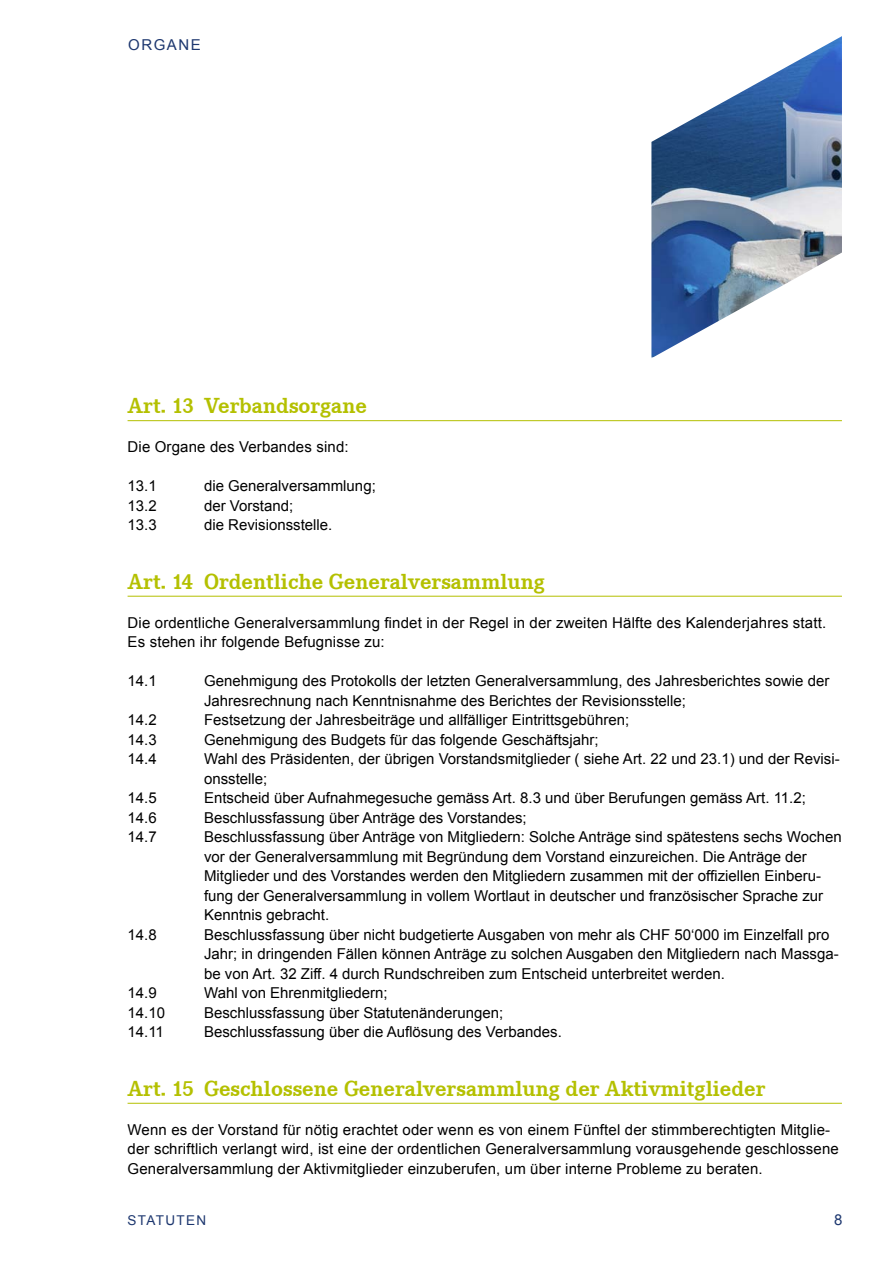
<style>
.page{position:relative;width:893px;height:1263px;background:#fff}
.page>*{position:absolute;margin:0;border:0;box-sizing:border-box;transform-origin:0 0}
.t1{font:700 22.5px "Corporate E";color:#b4c000}
.t2{font:15px/19.5px "Arial";color:#000}
.t3{font:15px "Arial";color:#1d376f}
.t4{font:13.5px "Arial";letter-spacing:.1em;color:#1d376f}
</style>
<div class="page">
<img style="left:651px;top:36px;width:191px;height:322px">
<hr style="left:128px;top:420px;width:714px;height:1px;background:#b4c000">
<hr style="left:128px;top:596px;width:714px;height:1px;background:#b4c000">
<hr style="left:128px;top:1103px;width:714px;height:1px;background:#b4c000">
<p class="t3" style="left:128px;top:35px;width:26px">Organe</p>
<h1 class="t1" style="left:128px;top:393px;width:241px">Art. 13 Verbandsorgane</h1>
<p class="t2" style="left:128px;top:437px;width:223px">Die Organe des Verbandes sind:</p>
<p class="t2" style="left:128px;top:476px;width:31px">13.1</p>
<p class="t2" style="left:204px;top:476px;width:173px">die Generalversammlung;</p>
<p class="t2" style="left:128px;top:496px;width:31px">13.2</p>
<p class="t2" style="left:204px;top:496px;width:91px">der Vorstand;</p>
<p class="t2" style="left:128px;top:515px;width:31px">13.3</p>
<p class="t2" style="left:204px;top:515px;width:130px">die Revisionsstelle.</p>
<h1 class="t1" style="left:128px;top:568px;width:419px">Art. 14 Ordentliche Generalversammlung</h1>
<p class="t2" style="left:128px;top:613px;width:700px">Die ordentliche Generalversammlung findet in der Regel in der zweiten Hälfte des Kalenderjahres statt.<br>Es stehen ihr folgende Befugnisse zu:</p>
<p class="t2" style="left:128px;top:671px;width:31px">14.1</p>
<p class="t2" style="left:204px;top:671px;width:627px">Genehmigung des Protokolls der letzten Generalversammlung, des Jahresberichtes sowie der<br>Jahresrechnung nach Kenntnisnahme des Berichtes der Revisionsstelle;</p>
<p class="t2" style="left:128px;top:710px;width:31px">14.2</p>
<p class="t2" style="left:204px;top:710px;width:427px">Festsetzung der Jahresbeiträge und allfälliger Eintrittsgebühren;</p>
<p class="t2" style="left:128px;top:730px;width:31px">14.3</p>
<p class="t2" style="left:204px;top:730px;width:396px">Genehmigung des Budgets für das folgende Geschäftsjahr;</p>
<p class="t2" style="left:128px;top:749px;width:31px">14.4</p>
<p class="t2" style="left:204px;top:749px;width:637px">Wahl des Präsidenten, der übrigen Vorstandsmitglieder ( siehe Art. 22 und 23.1) und der Revisi&shy;onsstelle;</p>
<p class="t2" style="left:128px;top:788px;width:31px">14.5</p>
<p class="t2" style="left:204px;top:788px;width:603px">Entscheid über Aufnahmegesuche gemäss Art. 8.3 und über Berufungen gemäss Art. 11.2;</p>
<p class="t2" style="left:128px;top:808px;width:31px">14.6</p>
<p class="t2" style="left:204px;top:808px;width:324px">Beschlussfassung über Anträge des Vorstandes;</p>
<p class="t2" style="left:128px;top:827px;width:31px">14.7</p>
<p class="t2" style="left:204px;top:827px;width:639px">Beschlussfassung über Anträge von Mitgliedern: Solche Anträge sind spätestens sechs Wochen vor der Generalversammlung mit Begründung dem Vorstand einzureichen. Die Anträge der Mitglieder und des Vorstandes werden den Mitgliedern zusammen mit der offiziellen Einberu&shy;fung der Generalversammlung in vollem Wortlaut in deutscher und französischer Sprache zur Kenntnis gebracht.</p>
<p class="t2" style="left:128px;top:925px;width:31px">14.8</p>
<p class="t2" style="left:204px;top:925px;width:636px">Beschlussfassung über nicht budgetierte Ausgaben von mehr als CHF 50‘000 im Einzelfall pro<br>Jahr; in dringenden Fällen können Anträge zu solchen Ausgaben den Mitgliedern nach Massga&shy;be von Art. 32 Ziff. 4 durch Rundschreiben zum Entscheid unterbreitet werden.</p>
<p class="t2" style="left:128px;top:983px;width:31px">14.9</p>
<p class="t2" style="left:204px;top:983px;width:185px">Wahl von Ehrenmitgliedern;</p>
<p class="t2" style="left:128px;top:1003px;width:39px">14.10</p>
<p class="t2" style="left:204px;top:1003px;width:301px">Beschlussfassung über Statutenänderungen;</p>
<p class="t2" style="left:128px;top:1022px;width:38px">14.11</p>
<p class="t2" style="left:204px;top:1022px;width:359px">Beschlussfassung über die Auflösung des Verbandes.</p>
<h1 class="t1" style="left:128px;top:1075px;width:639px">Art. 15 Geschlossene Generalversammlung der Aktivmitglieder</h1>
<p class="t2" style="left:128px;top:1120px;width:713px">Wenn es der Vorstand für nötig erachtet oder wenn es von einem Fünftel der stimmberechtigten Mitglie&shy;der schriftlich verlangt wird, ist eine der ordentlichen Generalversammlung vorausgehende geschlossene<br>Generalversammlung der Aktivmitglieder einzuberufen, um über interne Probleme zu beraten.</p>
<p class="t4" style="left:128px;top:1211px;width:80px">statuten</p>
<p class="t3" style="left:834px;top:1209px;width:10px">8</p>
</div>
